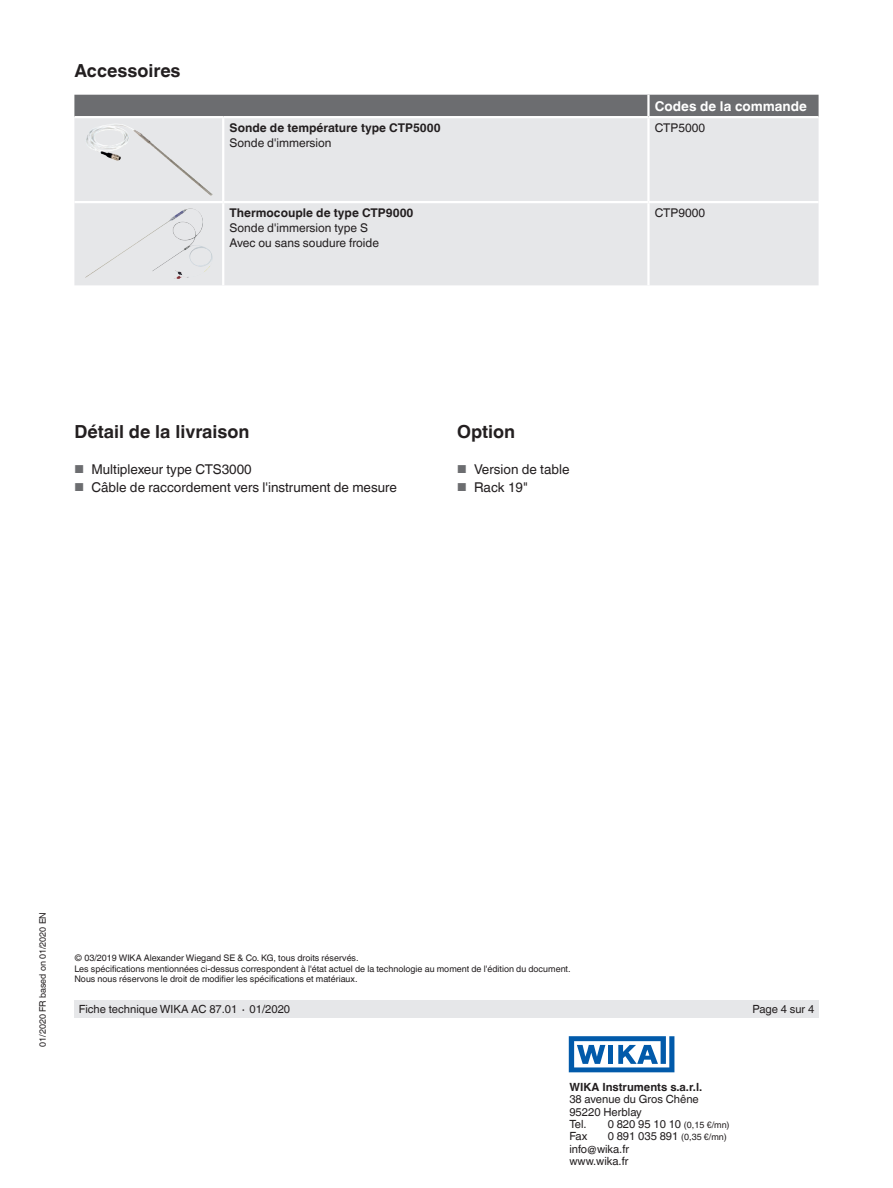
<style>
.page{position:relative;width:893px;height:1188px;background:#fff}
.page>*{position:absolute;margin:0;border:0;box-sizing:border-box;transform-origin:0 0}
.t1{font:700 18px "Helvetica World";color:#231f20}
.t2{font:13.5px "Helvetica World";color:#231f20}
.t3{font:700 13.5px "Helvetica World";color:#fff}
.t4{font:12px/15px "Helvetica World";color:#231f20}
.t5{font:700 12px "Helvetica World";color:#231f20}
.t6{font:11.25px/12.3px "Helvetica World";color:#231f20}
.t7{font:700 11.25px "Helvetica World";color:#231f20}
.t8{font:9px/10.5px "Helvetica World";color:#231f20}
.s1{font-size:11.55px;color:#6c6d70}
.s2{font-size:9px}
</style>
<div class="page">
<div style="left:74px;top:1000px;width:745px;height:18px;background:#e6e7e9"></div>
<svg style="left:569px;top:1036px;width:105px;height:36px"></svg>
<div style="left:74px;top:95px;width:745px;height:21px;background:#6c6d70"></div>
<div style="left:74px;top:118px;width:745px;height:167px;background:#e6e7e9"></div>
<hr style="left:222px;top:118px;width:2px;height:83px;background:#fff">
<hr style="left:647px;top:118px;width:3px;height:83px;background:#fff">
<hr style="left:647px;top:203px;width:3px;height:82px;background:#fff">
<hr style="left:647px;top:95px;width:3px;height:21px;background:#fff">
<hr style="left:223px;top:201px;width:425px;height:2px;background:#fff">
<hr style="left:648px;top:201px;width:171px;height:2px;background:#fff">
<hr style="left:74px;top:201px;width:149px;height:2px;background:#fff">
<hr style="left:222px;top:203px;width:2px;height:82px;background:#fff">
<img style="left:85px;top:124px;width:45px;height:37px">
<div style="left:85px;top:208px;width:128px;height:71px;background:#e6e7e9"></div>
<h1 class="t1" style="left:74px;top:60px;width:108px">Accessoires</h1>
<h2 class="t3" style="left:655px;top:98px;width:154px">Codes de la commande</h2>
<h3 class="t5" style="left:230px;top:121px;width:213px">Sonde de température type CTP5000</h3>
<h3 class="t4" style="left:230px;top:135px;width:103px">Sonde d'immersion</h3>
<h3 class="t4" style="left:655px;top:120px;width:52px">CTP5000</h3>
<h3 class="t5" style="left:230px;top:206px;width:185px">Thermocouple de type CTP9000</h3>
<h3 class="t4" style="left:230px;top:220px;width:151px">Sonde d'immersion type S<br>Avec ou sans soudure froide</h3>
<h3 class="t4" style="left:655px;top:205px;width:52px">CTP9000</h3>
<h1 class="t1" style="left:74px;top:421px;width:177px">Détail de la livraison</h1>
<h2 class="t2" style="left:74px;top:462px;width:179px"><span class="s1">■</span> Multiplexeur type CTS3000</h2>
<h2 class="t2" style="left:74px;top:480px;width:324px"><span class="s1">■</span> Câble de raccordement vers l'instrument de mesure</h2>
<h1 class="t1" style="left:457px;top:421px;width:60px">Option</h1>
<h2 class="t2" style="left:457px;top:462px;width:114px"><span class="s1">■</span> Version de table</h2>
<h2 class="t2" style="left:457px;top:480px;width:72px"><span class="s1">■</span> Rack 19"</h2>
<p class="t8" style="left:37px;top:1047px;width:136px;rotate:-90deg">01/2020 FR based on 01/2020 EN</p>
<p class="t8" style="left:74px;top:953px;width:498px">© 03/2019 WIKA Alexander Wiegand SE &amp; Co. KG, tous droits réservés.<br>Les spécifications mentionnées ci-dessus correspondent à l'état actuel de la technologie au moment de l'édition du document.<br>Nous nous réservons le droit de modifier les spécifications et matériaux.</p>
<p class="t6" style="left:79px;top:1003px;width:213px">Fiche technique WIKA AC 87.01 ∙ 01/2020</p>
<p class="t6" style="left:753px;top:1003px;width:63px">Page 4 sur 4</p>
<p class="t7" style="left:569px;top:1081px;width:134px">WIKA Instruments s.a.r.l.</p>
<p class="t6" style="left:569px;top:1093px;width:131px">38 avenue du Gros Chêne<br>95220 Herblay<br>Tel.</p>
<p class="t6" style="left:608px;top:1118px;width:123px">0 820 95 10 10 <span class="s2">(0,15 €/mn)</span></p>
<p class="t6" style="left:569px;top:1130px;width:19px">Fax</p>
<p class="t6" style="left:569px;top:1130px;width:159px;text-indent:38px">0 891 035 891 <span class="s2">(0,35 €/mn) </span>info@wika.fr<br>www.wika.fr</p>
</div>
